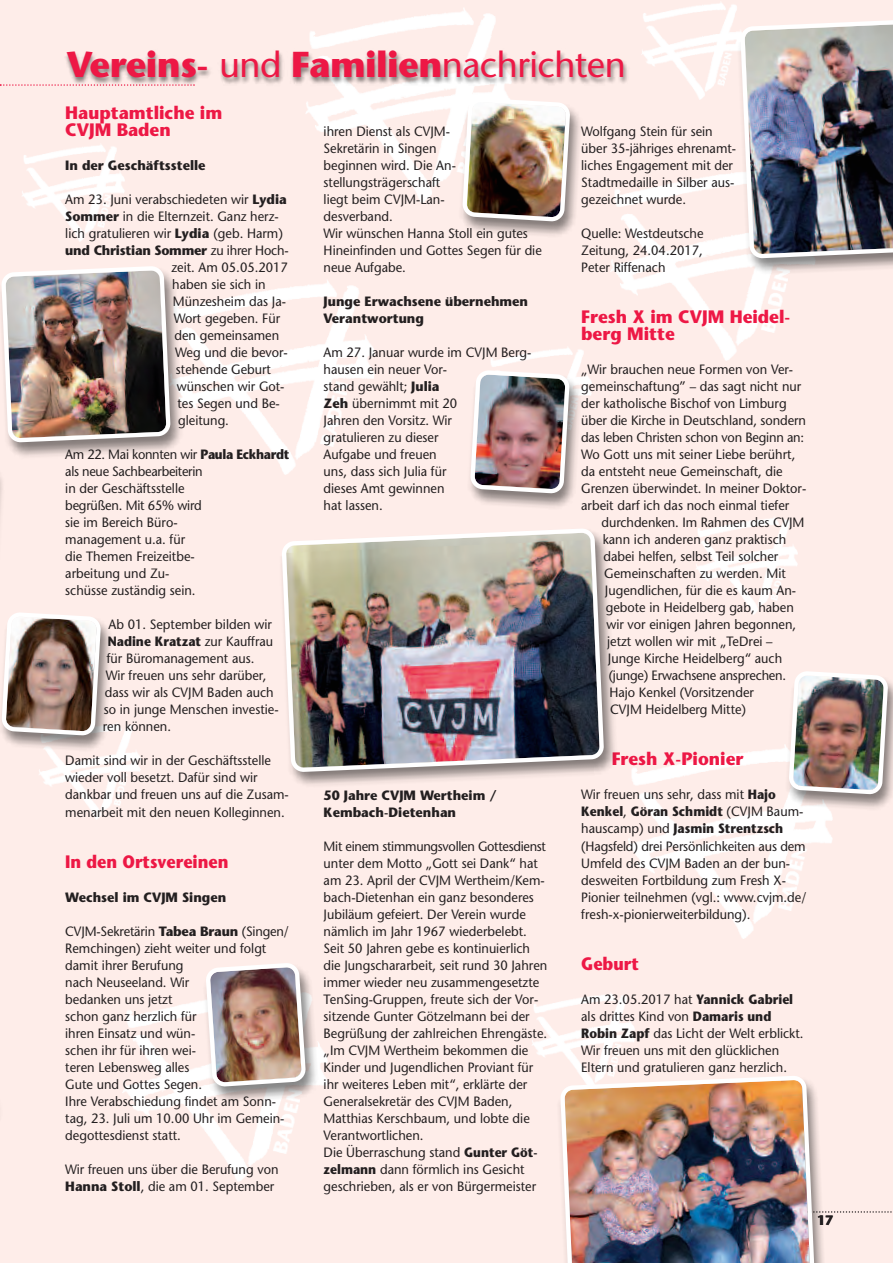
<style>
.page{position:relative;width:893px;height:1263px;background:#feede9}
.page>*{position:absolute;margin:0;border:0;box-sizing:border-box;transform-origin:0 0}
.t1{font:700 36px "Stone Sans";letter-spacing:-.015em;color:#ed1845}
.t2{font:700 18px/17px "Stone Sans";color:#ed1845;scale:.95 1}
.t3{font:700 18px "Stone Sans";color:#ed1845;scale:.9 1}
.t4{font:13.5px/17px "Stone Sans";color:#231f20;scale:.95 1}
.t5{font:700 13.5px/17px "Stone Sans";color:#231f20;scale:.95 1}
.t6{font:700 13.5px "Stone Sans";letter-spacing:-.02em;color:#231f20;scale:.95 1}
.t7{font:700 13.5px "Stone Sans";color:#231f20;scale:.9 1}
.s1{font-weight:400}
.s2{font-weight:700}
</style>
<div class="page">
<img style="left:628px;top:749px;width:205px;height:190px">
<svg style="left:834px;top:1211px;width:58px;height:2px"></svg>
<img style="left:122px;top:1002px;width:205px;height:179px">
<img style="left:696px;top:517px;width:102px;height:97px">
<img style="left:39px;top:725px;width:102px;height:95px">
<img style="left:532px;top:994px;width:103px;height:74px">
<img style="left:191px;top:280px;width:184px;height:194px">
<img style="left:610px;top:173px;width:178px;height:188px">
<img style="left:643px;top:3px;width:94px;height:83px">
<img style="left:22px;top:145px;width:102px;height:96px">
<img style="left:491px;top:347px;width:100px;height:49px">
<img style="left:306px;top:8px;width:190px;height:195px">
<img style="left:8px;top:279px;width:183px;height:178px">
<img style="left:1px;top:266px;width:170px;height:177px">
<img style="left:576px;top:1068px;width:257px;height:195px">
<img style="left:560px;top:1075px;width:255px;height:188px">
<img style="left:4px;top:623px;width:117px;height:133px">
<svg style="left:1px;top:612px;width:100px;height:124px;background:#9b877e"></svg>
<img style="left:454px;top:106px;width:126px;height:129px">
<img style="left:462px;top:106px;width:108px;height:116px">
<img style="left:473px;top:363px;width:117px;height:144px">
<img style="left:470px;top:370px;width:100px;height:124px">
<img style="left:781px;top:682px;width:112px;height:133px">
<img style="left:789px;top:671px;width:99px;height:123px">
<img style="left:197px;top:976px;width:129px;height:132px">
<img style="left:206px;top:963px;width:100px;height:124px">
<img style="left:0;top:477px;width:13px;height:149px">
<img style="left:65px;top:37px;width:654px;height:69px">
<svg style="left:0;top:84px;width:195px;height:2px"></svg>
<img style="left:733px;top:14px;width:160px;height:265px">
<img style="left:740px;top:20px;width:153px;height:238px">
<img style="left:292px;top:543px;width:323px;height:242px">
<img style="left:282px;top:529px;width:322px;height:243px">
<h1 class="t1" style="left:67px;top:50px;width:560px">Vereins- <span class="s1">und</span> Familien<span class="s1">nachrichten</span></h1>
<h2 class="t2" style="left:65px;top:106px;width:167px">Hauptamtliche im<br>CVJM Baden</h2>
<p class="t5" style="left:65px;top:158px;width:149px">In der Geschäftsstelle</p>
<p class="t4" style="left:65px;top:192px;width:235px">Am 23. Juni verabschiedeten wir <span class="s2">Lydia</span></p>
<p class="t4" style="left:65px;top:209px;width:226px"><span class="s2">Sommer</span> in die Elternzeit. Ganz herz-</p>
<p class="t4" style="left:65px;top:226px;width:231px">lich gratulieren wir <span class="s2">Lydia</span> (geb. Harm)</p>
<p class="t6" style="left:65px;top:245px;width:237px">und Christian Sommer <span class="s1">zu ihrer Hoch-</span></p>
<p class="t4" style="left:171px;top:260px;width:124px">zeit. Am 05.05.2017</p>
<p class="t4" style="left:172px;top:277px;width:100px">haben sie sich in</p>
<p class="t4" style="left:173px;top:294px;width:121px">Münzesheim das Ja-</p>
<p class="t4" style="left:174px;top:311px;width:114px">Wort gegeben. Für</p>
<p class="t4" style="left:174px;top:328px;width:112px">den gemeinsamen</p>
<p class="t4" style="left:175px;top:345px;width:120px">Weg und die bevor-</p>
<p class="t4" style="left:176px;top:362px;width:102px">stehende Geburt</p>
<p class="t4" style="left:177px;top:379px;width:115px">wünschen wir Got-</p>
<p class="t4" style="left:177px;top:396px;width:109px">tes Segen und Be-</p>
<p class="t4" style="left:178px;top:413px;width:55px">gleitung.</p>
<p class="t4" style="left:65px;top:448px;width:238px">Am 22. Mai konnten wir <span class="s2">Paula Eckhardt </span>als neue Sachbearbeiterin<br>in der Geschäftsstelle<br>begrüßen. Mit 65% wird<br>sie im Bereich Büro-<br>management u.a. für<br>die Themen Freizeitbe-<br>arbeitung und Zu-<br>schüsse zuständig sein.</p>
<p class="t4" style="left:109px;top:618px;width:173px">Ab 01. September bilden wir</p>
<p class="t7" style="left:108px;top:636px;width:185px">Nadine Kratzat <span class="s1">zur Kauffrau</span></p>
<p class="t4" style="left:107px;top:652px;width:157px">für Büromanagement aus.</p>
<p class="t4" style="left:106px;top:669px;width:171px">Wir freuen uns sehr darüber,</p>
<p class="t4" style="left:105px;top:686px;width:179px">dass wir als CVJM Baden auch</p>
<p class="t4" style="left:104px;top:703px;width:185px">so in junge Menschen investie-</p>
<p class="t4" style="left:103px;top:720px;width:73px">ren können.</p>
<p class="t4" style="left:65px;top:754px;width:237px">Damit sind wir in der Geschäftsstelle wieder voll besetzt. Dafür sind wir dankbar und freuen uns auf die Zusam&shy;menarbeit mit den neuen Kolleginnen.</p>
<h2 class="t3" style="left:65px;top:854px;width:183px">In den Ortsvereinen</h2>
<p class="t5" style="left:65px;top:890px;width:171px">Wechsel im CVJM Singen</p>
<p class="t4" style="left:65px;top:924px;width:237px">CVJM-Sekretärin <span class="s2">Tabea Braun</span> (Singen/<br>Remchingen) zieht weiter und folgt damit ihrer Berufung<br>nach Neuseeland. Wir<br>bedanken uns jetzt<br>schon ganz herzlich für<br>ihren Einsatz und wün-<br>schen ihr für ihren wei-<br>teren Lebensweg alles<br>Gute und Gottes Segen.<br>Ihre Verabschiedung findet am Sonn&shy;tag, 23. Juli um 10.00 Uhr im Gemein&shy;degottesdienst statt.</p>
<p class="t4" style="left:65px;top:1162px;width:226px">Wir freuen uns über die Berufung von<br><span class="s2">Hanna Stoll</span>, die am 01. September</p>
<p class="t4" style="left:324px;top:124px;width:231px">ihren Dienst als CVJM-<br>Sekretärin in Singen<br>beginnen wird. Die An&shy;stellungsträgerschaft<br>liegt beim CVJM-Lan-<br>desverband.<br>Wir wünschen Hanna Stoll ein gutes<br>Hineinfinden und Gottes Segen für die neue Aufgabe.</p>
<p class="t5" style="left:324px;top:294px;width:217px">Junge Erwachsene übernehmen<br>Verantwortung</p>
<p class="t4" style="left:324px;top:345px;width:220px">Am 27. Januar wurde im CVJM Berg&shy;hausen ein neuer Vor-<br>stand gewählt; <span class="s2">Julia<br>Zeh</span> übernimmt mit 20<br>Jahren den Vorsitz. Wir<br>gratulieren zu dieser<br>Aufgabe und freuen<br>uns, dass sich Julia für<br>dieses Amt gewinnen<br>hat lassen.</p>
<p class="t5" style="left:324px;top:788px;width:184px">50 Jahre CVJM Wertheim /<br>Kembach-Dietenhan</p>
<p class="t4" style="left:324px;top:839px;width:237px">Mit einem stimmungsvollen Gottesdienst unter dem Motto „Gott sei Dank“ hat am 23. April der CVJM Wertheim/Kem&shy;bach-Dietenhan ein ganz besonderes Jubiläum gefeiert. Der Verein wurde nämlich im Jahr 1967 wiederbelebt.<br>Seit 50 Jahren gebe es kontinuierlich die Jungschararbeit, seit rund 30 Jahren immer wieder neu zusammengesetzte TenSing-Gruppen, freute sich der Vor&shy;sitzende Gunter Götzelmann bei der Begrüßung der zahlreichen Ehrengäste. „Im CVJM Wertheim bekommen die Kinder und Jugendlichen Proviant für ihr weiteres Leben mit“, erklärte der Generalsekretär des CVJM Baden, Matthias Kerschbaum, und lobte die Verantwortlichen.<br>Die Überraschung stand <span class="s2">Gunter Göt&shy;zelmann</span> dann förmlich ins Gesicht geschrieben, als er von Bürgermeister</p>
<p class="t4" style="left:581px;top:124px;width:165px">Wolfgang Stein für sein über 35-jähriges ehrenamt&shy;liches Engagement mit der<br>Stadtmedaille in Silber aus&shy;gezeichnet wurde.</p>
<p class="t4" style="left:581px;top:226px;width:130px;text-align:justify">Quelle: Westdeutsche Zeitung, 24.04.2017, Peter Riffenach</p>
<h2 class="t2" style="left:581px;top:310px;width:222px">Fresh X im CVJM Heidel&shy;berg Mitte</h2>
<p class="t4" style="left:581px;top:362px;width:238px">„Wir brauchen neue Formen von Ver&shy;gemeinschaftung” – das sagt nicht nur der katholische Bischof von Limburg über die Kirche in Deutschland, sondern das leben Christen schon von Beginn an:<br>Wo Gott uns mit seiner Liebe berührt, da entsteht neue Gemeinschaft, die Grenzen überwindet. In meiner Doktor&shy;arbeit darf ich das noch einmal tiefer</p>
<p class="t4" style="left:601px;top:516px;width:215px">durchdenken. Im Rahmen des CVJM</p>
<p class="t4" style="left:603px;top:533px;width:195px">kann ich anderen ganz praktisch</p>
<p class="t4" style="left:603px;top:550px;width:186px">dabei helfen, selbst Teil solcher</p>
<p class="t4" style="left:604px;top:567px;width:193px">Gemeinschaften zu werden. Mit</p>
<p class="t4" style="left:605px;top:584px;width:203px">Jugendlichen, für die es kaum An-</p>
<p class="t4" style="left:606px;top:601px;width:200px">gebote in Heidelberg gab, haben</p>
<p class="t4" style="left:606px;top:618px;width:201px">wir vor einigen Jahren begonnen,</p>
<p class="t4" style="left:607px;top:635px;width:176px">jetzt wollen wir mit „TeDrei –</p>
<p class="t4" style="left:608px;top:652px;width:185px">Junge Kirche Heidelberg“ auch</p>
<p class="t4" style="left:609px;top:669px;width:188px">(junge) Erwachsene ansprechen.</p>
<p class="t4" style="left:609px;top:686px;width:154px">Hajo Kenkel (Vorsitzender</p>
<p class="t4" style="left:610px;top:703px;width:145px">CVJM Heidelberg Mitte)</p>
<h2 class="t2" style="left:612px;top:753px;width:140px">Fresh X-Pionier</h2>
<p class="t4" style="left:581px;top:788px;width:239px">Wir freuen uns sehr, dass mit <span class="s2">Hajo Kenkel</span>, <span class="s2">Göran Schmidt</span> (CVJM Baum&shy;hauscamp) und <span class="s2">Jasmin Strentzsch </span>(Hagsfeld) drei Persönlichkeiten aus dem Umfeld des CVJM Baden an der bun&shy;desweiten Fortbildung zum Fresh X-Pionier teilnehmen (vgl.: www.cvjm.de/ fresh-x-pionierweiterbildung).</p>
<h2 class="t3" style="left:581px;top:956px;width:66px">Geburt</h2>
<p class="t4" style="left:581px;top:992px;width:235px">Am 23.05.2017 hat <span class="s2">Yannick Gabriel </span>als drittes Kind von <span class="s2">Damaris und Robin Zapf</span> das Licht der Welt erblickt.<br>Wir freuen uns mit den glücklichen Eltern und gratulieren ganz herzlich.</p>
<p class="t5" style="left:817px;top:1213px;width:19px">17</p>
</div>
